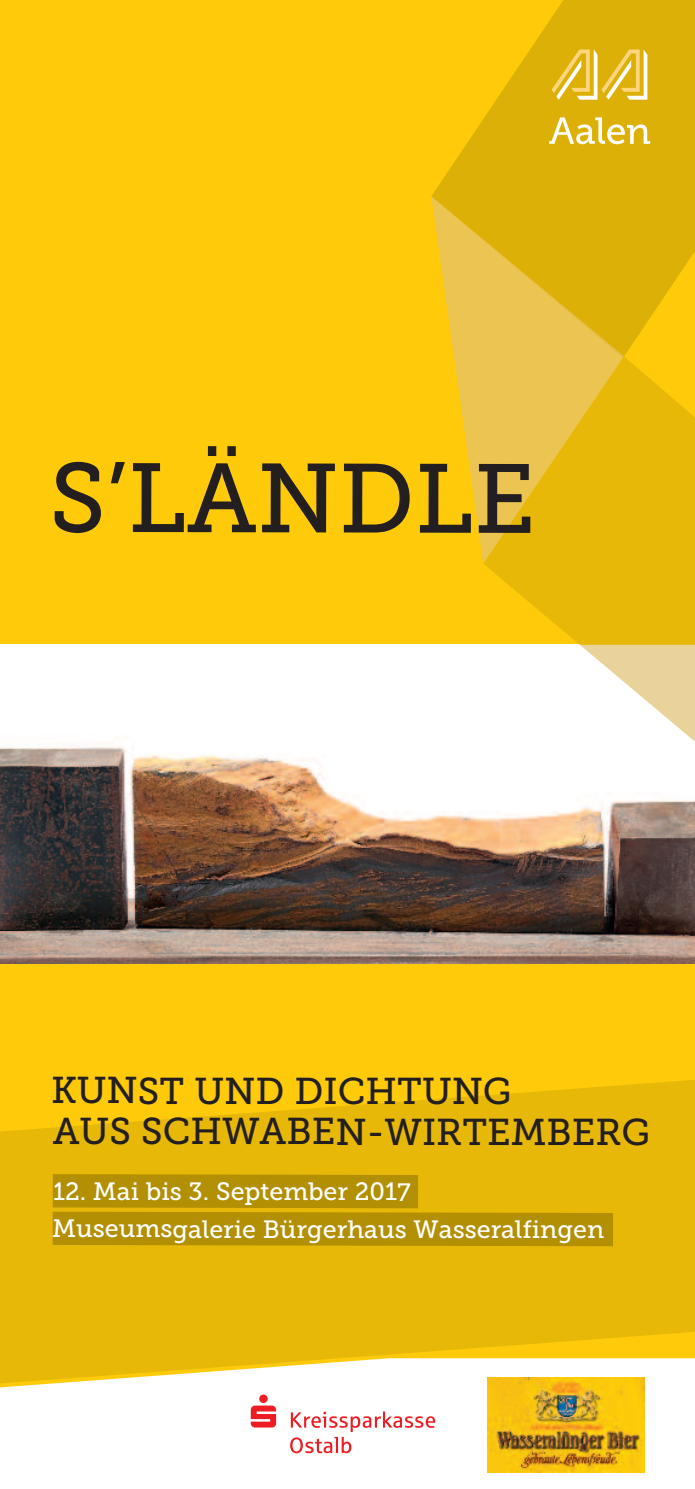
<style>
.page{position:relative;width:695px;height:1489px;background:#fff}
.page>*{position:absolute;margin:0;border:0;box-sizing:border-box;transform-origin:0 0}
.t1{font:97.5px "Museo Slab 500";color:#231f20}
.t2{font:37.25px/40.8px "Museo Slab 500";color:#231f20}
.t3{font:25px/37.8px "Museo Slab 500";color:#fff}
</style>
<div class="page">
<div style="left:0;top:0;width:694px;height:1488px;background:#feca0a"></div>
<img style="left:0;top:645px;width:694px;height:318px">
<div style="left:0;top:1383px;width:694px;height:105px;background:#fff"></div>
<svg style="left:0;top:1080px;width:694px;height:303px;background:#ecbe18"></svg>
<svg style="left:53px;top:1174px;width:560px;height:72px;background:#be9804"></svg>
<img style="left:487px;top:1377px;width:157px;height:95px">
<div style="left:239px;top:1383px;width:207px;height:82px;background:#fff"></div>
<svg style="left:251px;top:1394px;width:25px;height:33px"></svg>
<svg style="left:290px;top:1411px;width:145px;height:41px"></svg>
<svg style="left:432px;top:0;width:262px;height:356px;fill:#ddb008"></svg>
<svg style="left:483px;top:357px;width:211px;height:288px;fill:#e8b809"></svg>
<img style="left:579px;top:645px;width:115px;height:97px">
<svg style="left:431px;top:196px;width:193px;height:367px;background:#e9bd29"></svg>
<svg style="left:549px;top:117px;width:101px;height:27px;background:#e7c856"></svg>
<svg style="left:551px;top:49px;width:96px;height:51px;background:#e8c243"></svg>
<h1 class="t1" style="left:49px;top:463px;width:487px">S’LÄNDLE</h1>
<h2 class="t2" style="left:51px;top:1073px;width:600px">KUNST UND DICHTUNG<br>AUS SCHWABEN-WIRTEMBERG</h2>
<p class="t3" style="left:52px;top:1174px;width:553px">12. Mai bis 3. September 2017<br>Museumsgalerie Bürgerhaus Wasseralfingen</p>
</div>
